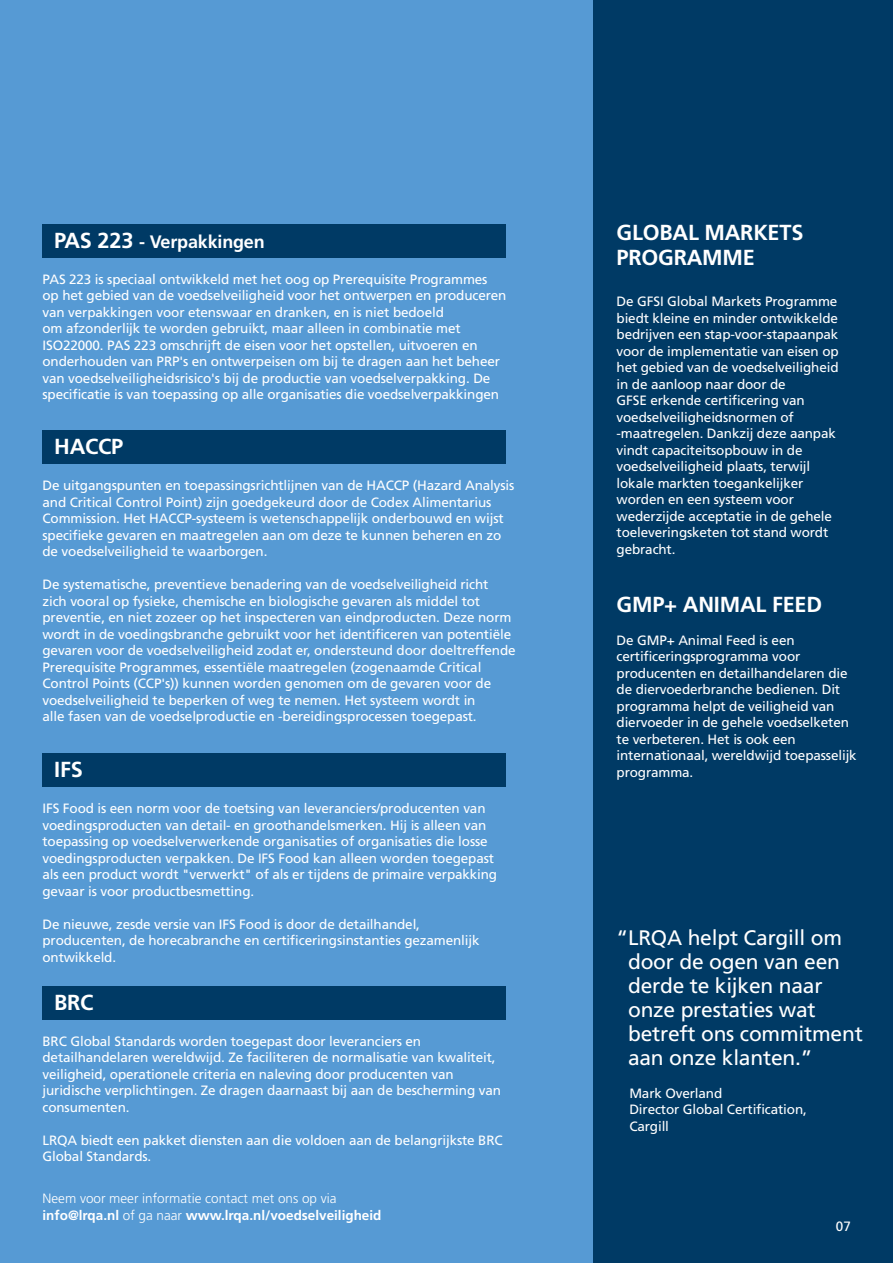
<style>
.page{position:relative;width:893px;height:1263px;background:#fff}
.page>*{position:absolute;margin:0;border:0;box-sizing:border-box;transform-origin:0 0}
.t1{font:700 21.75px/24.8px "Frutiger LT Pro";letter-spacing:-.01em;color:#fff}
.t2{font:21px/24px "Frutiger LT Pro";letter-spacing:-.01em;color:#fff}
.t3{font:700 18px "Frutiger LT Pro";letter-spacing:-.01em;color:#fff}
.t4{font:13.5px/16.5px "Frutiger LT Pro";letter-spacing:-.01em;color:#fff}
.t5{font:300 13.5px/16.2px "Frutiger LT Pro";color:#fff}
.s1{font-size:21.75px}
.s2{font-weight:700}
</style>
<div class="page">
<div style="left:0;top:0;width:596px;height:1263px;background:#569ad4"></div>
<div style="left:43px;top:224px;width:463px;height:33px;background:#003a65"></div>
<div style="left:593px;top:0;width:300px;height:1263px;background:#003a65"></div>
<div style="left:43px;top:431px;width:463px;height:33px;background:#003a65"></div>
<div style="left:43px;top:754px;width:463px;height:33px;background:#003a65"></div>
<div style="left:43px;top:986px;width:463px;height:33px;background:#003a65"></div>
<h3 class="t3" style="left:54px;top:231px;width:212px"><span class="s1">PAS 223</span> - Verpakkingen</h3>
<p class="t4" style="left:43px;top:271px;width:465px">PAS 223 is speciaal ontwikkeld met het oog op Prerequisite Programmes op het gebied van de voedselveiligheid voor het ontwerpen en produceren van verpakkingen voor etenswaar en dranken, en is niet bedoeld<br>om afzonderlijk te worden gebruikt, maar alleen in combinatie met ISO22000. PAS 223 omschrijft de eisen voor het opstellen, uitvoeren en onderhouden van PRP's en ontwerpeisen om bij te dragen aan het beheer van voedselveiligheidsrisico's bij de productie van voedselverpakking. De specificatie is van toepassing op alle organisaties die voedselverpakkingen</p>
<h1 class="t1" style="left:54px;top:434px;width:71px">HACCP</h1>
<p class="t4" style="left:43px;top:477px;width:473px">De uitgangspunten en toepassingsrichtlijnen van de HACCP (Hazard Analysis and Critical Control Point) zijn goedgekeurd door de Codex Alimentarius Commission. Het HACCP-systeem is wetenschappelijk onderbouwd en wijst specifieke gevaren en maatregelen aan om deze te kunnen beheren en zo de voedselveiligheid te waarborgen.</p>
<p class="t4" style="left:43px;top:576px;width:475px">De systematische, preventieve benadering van de voedselveiligheid richt zich vooral op fysieke, chemische en biologische gevaren als middel tot preventie, en niet zozeer op het inspecteren van eindproducten. Deze norm wordt in de voedingsbranche gebruikt voor het identificeren van potentiële gevaren voor de voedselveiligheid zodat er, ondersteund door doeltreffende Prerequisite Programmes, essentiële maatregelen (zogenaamde Critical Control Points (CCP's)) kunnen worden genomen om de gevaren voor de voedselveiligheid te beperken of weg te nemen. Het systeem wordt in<br>alle fasen van de voedselproductie en -bereidingsprocessen toegepast.</p>
<h1 class="t1" style="left:54px;top:757px;width:30px">IFS</h1>
<p class="t4" style="left:43px;top:800px;width:456px">IFS Food is een norm voor de toetsing van leveranciers/producenten van voedingsproducten van detail- en groothandelsmerken. Hij is alleen van toepassing op voedselverwerkende organisaties of organisaties die losse voedingsproducten verpakken. De IFS Food kan alleen worden toegepast als een product wordt "verwerkt" of als er tijdens de primaire verpakking gevaar is voor productbesmetting.</p>
<p class="t4" style="left:43px;top:916px;width:439px">De nieuwe, zesde versie van IFS Food is door de detailhandel, producenten, de horecabranche en certificeringsinstanties gezamenlijk ontwikkeld.</p>
<h1 class="t1" style="left:54px;top:990px;width:41px">BRC</h1>
<p class="t4" style="left:43px;top:1033px;width:460px">BRC Global Standards worden toegepast door leveranciers en detailhandelaren wereldwijd. Ze faciliteren de normalisatie van kwaliteit, veiligheid, operationele criteria en naleving door producenten van juridische verplichtingen. Ze dragen daarnaast bij aan de bescherming van consumenten.</p>
<p class="t4" style="left:43px;top:1132px;width:462px">LRQA biedt een pakket diensten aan die voldoen aan de belangrijkste BRC<br>Global Standards.</p>
<p class="t5" style="left:43px;top:1191px;width:340px">Neem voor meer informatie contact met ons op via <span class="s2">info@lrqa.nl</span> of ga naar <span class="s2">www.lrqa.nl/voedselveiligheid</span></p>
<h1 class="t1" style="left:617px;top:220px;width:188px">GLOBAL MARKETS<br>PROGRAMME</h1>
<p class="t4" style="left:617px;top:293px;width:224px">De GFSI Global Markets Programme biedt kleine en minder ontwikkelde bedrijven een stap-voor-stapaanpak voor de implementatie van eisen op het gebied van de voedselveiligheid in de aanloop naar door de<br>GFSE erkende certificering van voedselveiligheidsnormen of -maatregelen. Dankzij deze aanpak vindt capaciteitsopbouw in de voedselveiligheid plaats, terwijl lokale markten toegankelijker worden en een systeem voor wederzijde acceptatie in de gehele toeleveringsketen tot stand wordt gebracht.</p>
<h1 class="t1" style="left:617px;top:592px;width:207px">GMP+ ANIMAL FEED</h1>
<p class="t4" style="left:617px;top:632px;width:242px">De GMP+ Animal Feed is een certificeringsprogramma voor producenten en detailhandelaren die de diervoederbranche bedienen. Dit programma helpt de veiligheid van diervoeder in de gehele voedselketen te verbeteren. Het is ook een internationaal, wereldwijd toepasselijk programma.</p>
<h2 class="t2" style="left:628px;top:925px;width:236px;text-indent:-11px">“LRQA helpt Cargill om door de ogen van een derde te kijken naar onze prestaties wat betreft ons commitment aan onze klanten.”</h2>
<p class="t4" style="left:629px;top:1085px;width:179px">Mark Overland<br>Director Global Certification,<br>Cargill</p>
<p class="t4" style="left:836px;top:1218px;width:17px">07</p>
</div>
